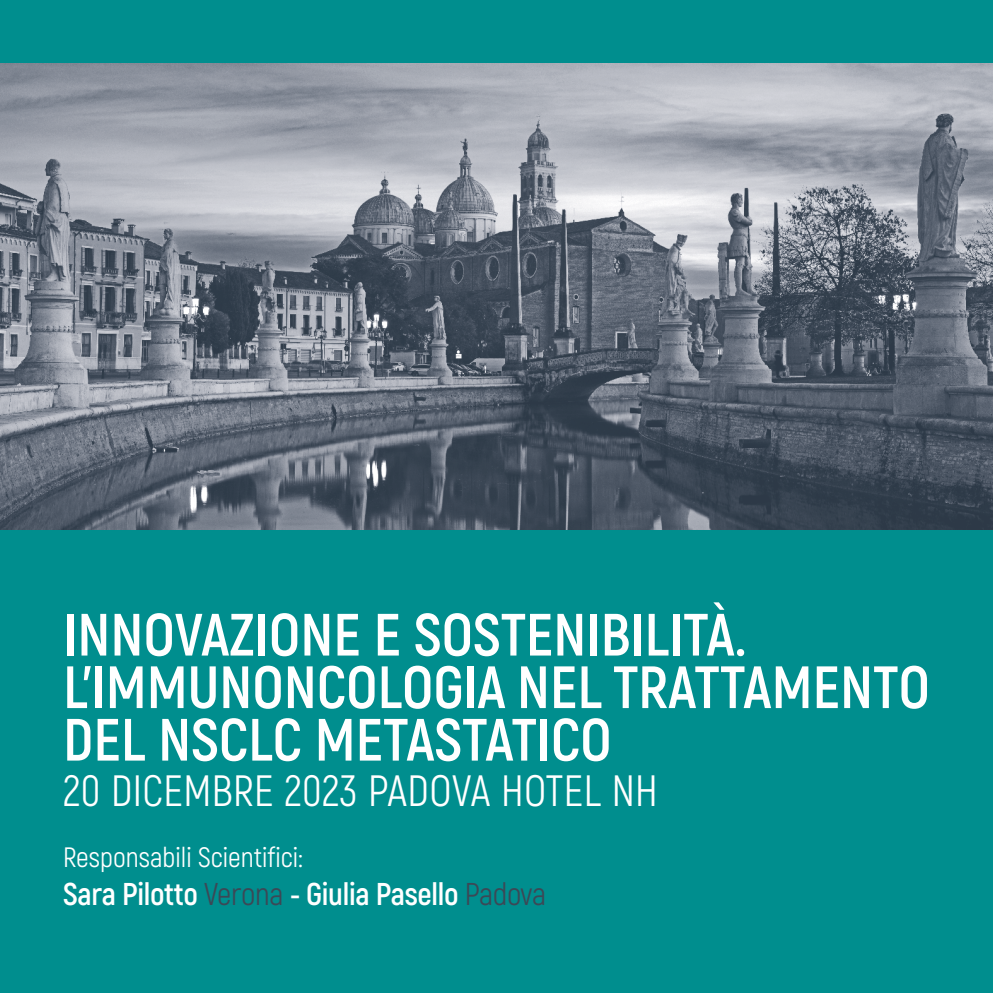
<style>
.page{position:relative;width:993px;height:993px;background:#fff}
.page>*{position:absolute;margin:0;border:0;box-sizing:border-box;transform-origin:0 0}
.t1{font:700 59.5px/52.5px "Akrobat";color:#fff}
.t2{font:43.75px "Akrobat";letter-spacing:.01em;color:#fff}
.t3{font:700 31.5px "Akrobat";letter-spacing:-.01em;color:#fff}
.t4{font:28px "Akrobat";color:#fff}
.s1{font-weight:400;color:#3c4856}
</style>
<div class="page">
<div style="left:0;top:0;width:992px;height:992px;background:#008e8e"></div>
<img style="left:0;top:63px;width:992px;height:466px">
<p class="t1" style="left:63px;top:608px;width:868px">INNOVAZIONE E SOSTENIBILITÀ.<br>L’IMMUNONCOLOGIA NEL TRATTAMENTO<br>DEL NSCLC METASTATICO</p>
<p class="t2" style="left:63px;top:764px;width:596px">20 DICEMBRE 2023 PADOVA HOTEL NH</p>
<p class="t4" style="left:63px;top:840px;width:241px">Responsabili Scientifici:</p>
<p class="t3" style="left:63px;top:874px;width:484px">Sara Pilotto <span class="s1">Verona</span> - Giulia Pasello <span class="s1">Padova</span></p>
</div>
